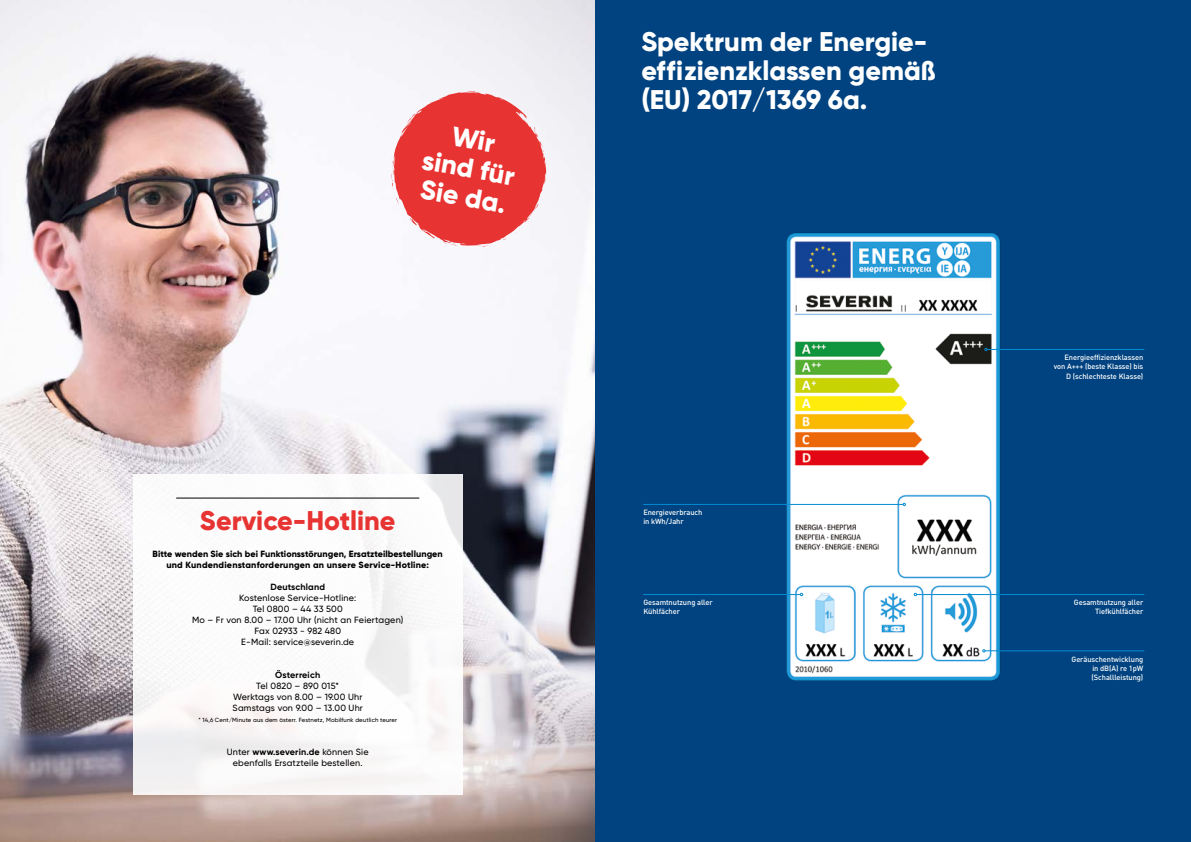
<style>
.page{position:relative;width:1191px;height:842px;background:#fff}
.page>*{position:absolute;margin:0;border:0;box-sizing:border-box;transform-origin:0 0}
.t1{font:800 27px/29px "Gilroy";color:#fff}
.t2{font:800 27px "Gilroy";color:#e73331}
.t3{font:500 9px/11px "Gilroy";letter-spacing:.02em;color:#000;text-align:center}
.t4{font:800 9px/11px "Gilroy";letter-spacing:.005em;color:#000;text-align:center}
.t5{font:700 9px "Gilroy";letter-spacing:.02em;color:#000}
.t6{font:500 7.5px/9.2px "DIN Pro";letter-spacing:-.01em;color:#fff;text-align:right}
.t7{font:500 6px "Gilroy";letter-spacing:.02em;color:#000}
.s1{font-weight:700}
</style>
<div class="page">
<img style="left:0;top:0;width:595px;height:842px">
<div style="left:595px;top:0;width:596px;height:842px;background:#004380"></div>
<img style="left:786px;top:233px;width:224px;height:448px">
<hr style="left:987px;top:349px;width:157px;height:1px;background:#008bd2">
<hr style="left:985px;top:650px;width:159px;height:1px;background:#008bd2">
<hr style="left:916px;top:594px;width:228px;height:1px;background:#008bd2">
<hr style="left:643px;top:504px;width:260px;height:1px;background:#008bd2">
<hr style="left:643px;top:594px;width:157px;height:1px;background:#008bd2">
<svg style="left:391px;top:91px;width:156px;height:156px"></svg>
<div style="left:133px;top:474px;width:329px;height:320px;background:#fff"></div>
<hr style="left:176px;top:498px;width:243px;height:1px;background:#000">
<h1 class="t1" style="left:430px;top:117px;width:95px;text-align:center;rotate:10deg">Wir sind für<br>Sie da.</h1>
<h1 class="t2" style="left:200px;top:504px;width:197px">Service-Hotline</h1>
<p class="t4" style="left:153px;top:548px;width:292px">Bitte wenden Sie sich bei Funktionsstörungen, Ersatzteilbestellungen und Kundendienstanforderungen an unsere Service-Hotline:</p>
<p class="t5" style="left:270px;top:581px;width:56px">Deutschland</p>
<p class="t3" style="left:192px;top:592px;width:213px">Kostenlose Service-Hotline:<br>Tel 0800 – 44 33 500<br>Mo – Fr von 8.00 – 17.00 Uhr (nicht an Feiertagen)<br>Fax 02933 - 982 480<br>E-Mail: service@severin.de</p>
<p class="t5" style="left:275px;top:669px;width:46px">Österreich</p>
<p class="t3" style="left:233px;top:680px;width:132px">Tel 0820 – 890 015*<br>Werktags von 8.00 – 19.00 Uhr<br>Samstags von 9.00 – 13.00 Uhr</p>
<p class="t7" style="left:198px;top:716px;width:200px">* 14,6 Cent/Minute aus dem österr. Festnetz, Mobilfunk deutlich teurer</p>
<p class="t3" style="left:227px;top:746px;width:143px">Unter <span class="s1">www.severin.de</span> können Sie ebenfalls Ersatzteile bestellen.</p>
<h1 class="t1" style="left:641px;top:27px;width:296px">Spektrum der Energie&shy;effizienzklassen gemäß (EU) 2017/1369 6a.</h1>
<p class="t6" style="left:643px;top:507px;width:61px;text-align:left">Energieverbrauch in kWh/Jahr</p>
<p class="t6" style="left:643px;top:597px;width:71px;text-align:left">Gesamtnutzung aller<br>Kühlfächer</p>
<p class="t6" style="left:1053px;top:352px;width:91px">Energieeffizienzklassen von A+++ (beste Klasse) bis<br>D (schlechteste Klasse)</p>
<p class="t6" style="left:1074px;top:597px;width:71px">Gesamtnutzung aller<br>Tiefkühlfächer</p>
<p class="t6" style="left:1091px;top:653px;width:53px;text-align:justify;text-indent:-20px">Geräuschentwicklung in dB(A) re 1pW (Schallleistung)</p>
</div>
